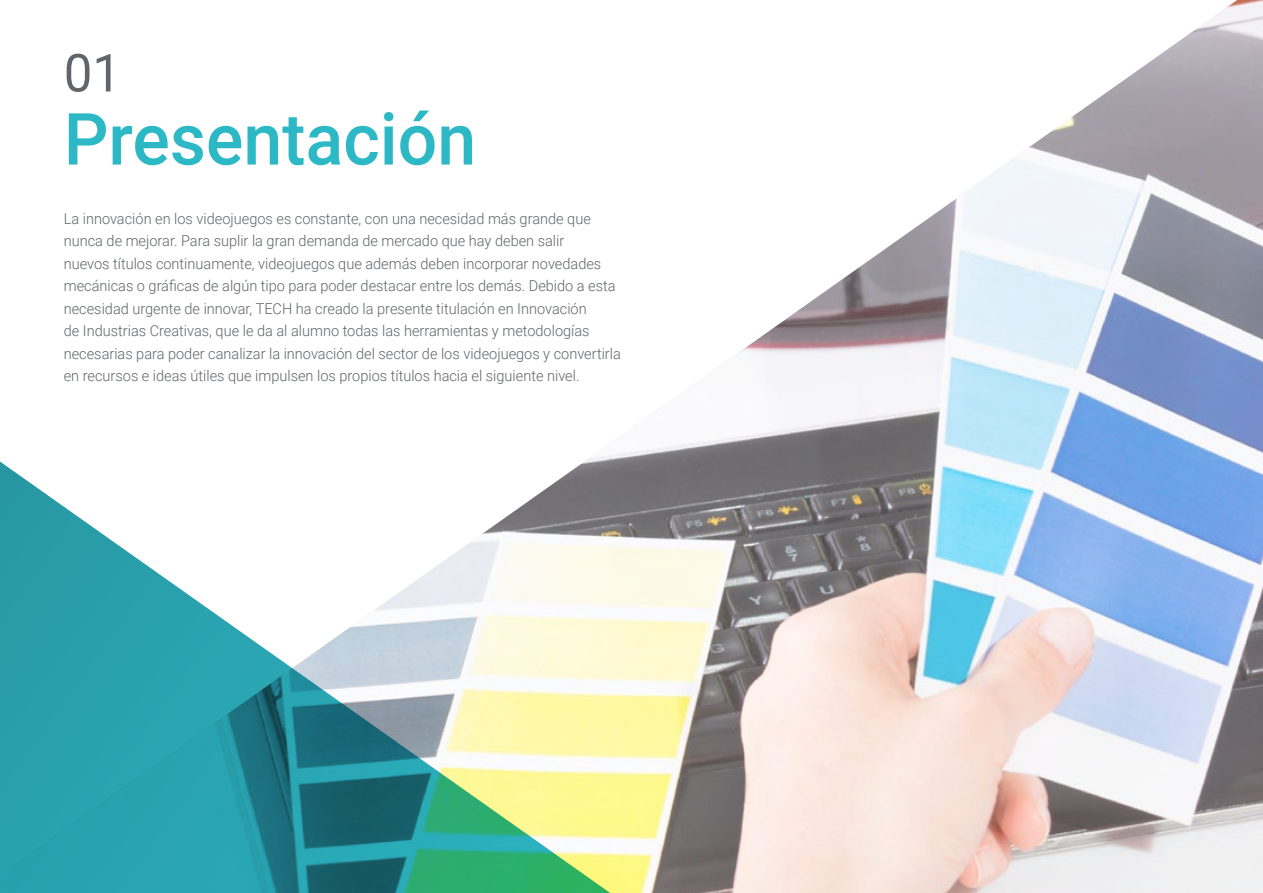
<style>
.page{position:relative;width:1263px;height:893px;background:#fff}
.page>*{position:absolute;margin:0;border:0;box-sizing:border-box;transform-origin:0 0}
.t1{font:500 72px "Roboto";color:#2db8c5}
.t2{font:52.5px "Roboto";color:#61646a}
.t3{font:300 15px/22.5px "Roboto";color:#61646a}
</style>
<div class="page">
<img style="left:640px;top:0;width:623px;height:893px">
<svg style="left:0;top:451px;width:640px;height:442px"></svg>
<h2 class="t2" style="left:64px;top:36px;width:59px">01</h2>
<h1 class="t1" style="left:64px;top:89px;width:414px">Presentación</h1>
<p class="t3" style="left:64px;top:207px;width:559px">La innovación en los videojuegos es constante, con una necesidad más grande que nunca de mejorar. Para suplir la gran demanda de mercado que hay deben salir<br>nuevos títulos continuamente, videojuegos que además deben incorporar novedades mecánicas o gráficas de algún tipo para poder destacar entre los demás. Debido a esta necesidad urgente de innovar, TECH ha creado la presente titulación en Innovación<br>de Industrias Creativas, que le da al alumno todas las herramientas y metodologías necesarias para poder canalizar la innovación del sector de los videojuegos y convertirla en recursos e ideas útiles que impulsen los propios títulos hacia el siguiente nivel.</p>
</div>
